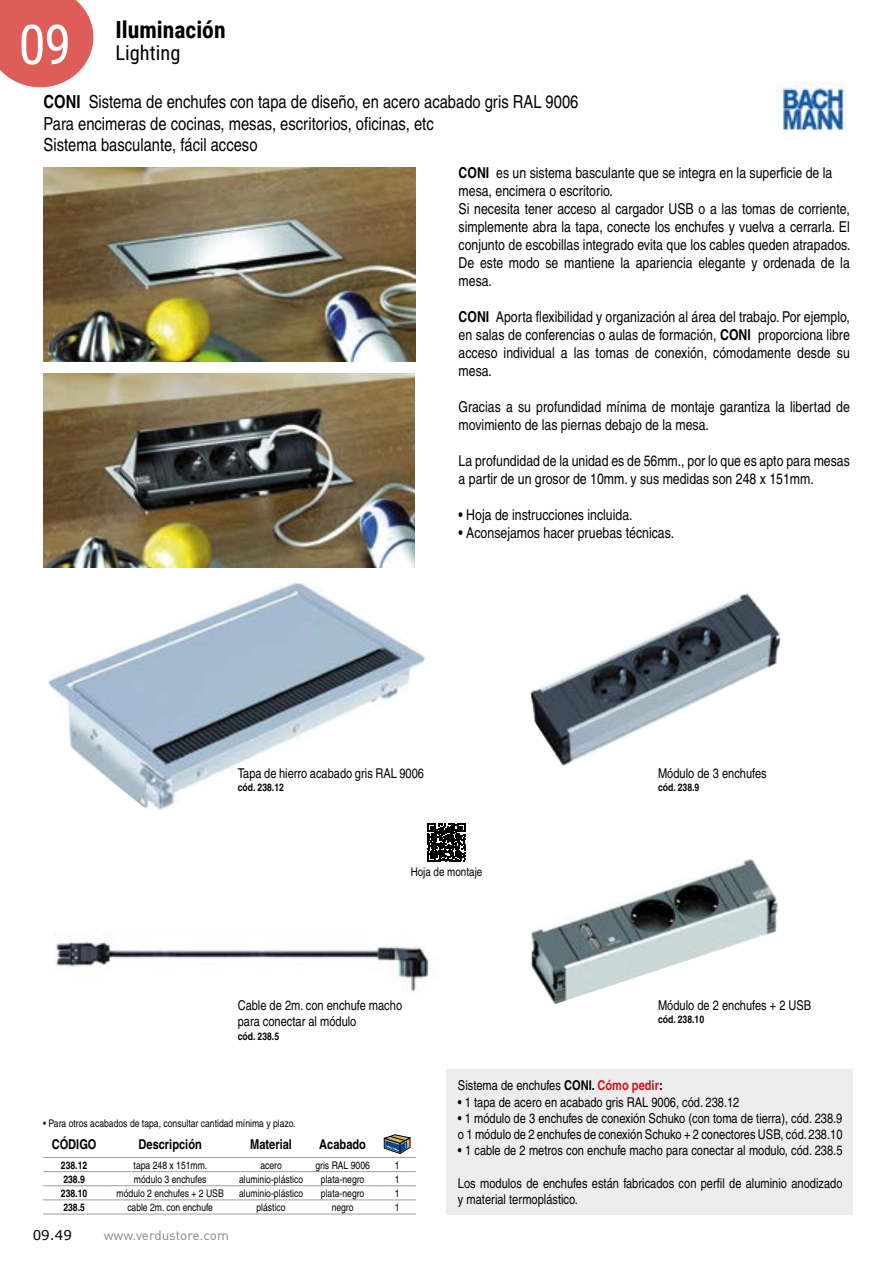
<style>
.page{position:relative;width:893px;height:1263px;background:#fff}
.page>*{position:absolute;margin:0;border:0;box-sizing:border-box;transform-origin:0 0}
.t1{font:55.2px "Roboto Condensed";color:#fff}
.t2{font:700 23.55px "Roboto Condensed";color:#000}
.t3{font:20.4px "Roboto Condensed";color:#000}
.t4{font:condensed 18px/21.6px "Helvetica";color:#000}
.t5{font:condensed 15px/18px "Helvetica";color:#000}
.t6{font:condensed 13.5px/16.2px "Helvetica";color:#000}
.t7{font:700 condensed 13.5px "Helvetica";color:#000}
.t8{font:13.5px "DIN";color:#878787}
.t9{font:13.5px "Verdana";color:#000}
.t10{font:condensed 12px "Helvetica";color:#000}
.t11{font:condensed 10.5px "Helvetica";color:#000}
.t12{font:700 condensed 10.5px "Helvetica";color:#000}
.s1{font-weight:700}
.s2{font-weight:700;color:#cd171a}
</style>
<div class="page">
<svg style="left:0;top:0;width:93px;height:87px"></svg>
<div style="left:447px;top:1069px;width:406px;height:145px;background:#ededed"></div>
<img style="left:530px;top:593px;width:251px;height:174px">
<img style="left:48px;top:583px;width:377px;height:227px">
<img style="left:531px;top:858px;width:247px;height:146px">
<img style="left:44px;top:373px;width:371px;height:194px">
<img style="left:44px;top:167px;width:371px;height:194px">
<img style="left:56px;top:941px;width:373px;height:51px">
<img style="left:776px;top:81px;width:71px;height:50px">
<hr style="left:43px;top:1157px;width:62px;height:1px;background:#9d9d9c">
<hr style="left:378px;top:1157px;width:38px;height:1px;background:#9d9d9c">
<hr style="left:105px;top:1157px;width:130px;height:1px;background:#9d9d9c">
<hr style="left:235px;top:1157px;width:72px;height:1px;background:#9d9d9c">
<hr style="left:307px;top:1157px;width:71px;height:1px;background:#9d9d9c">
<hr style="left:43px;top:1171px;width:62px;height:1px;background:#9d9d9c">
<hr style="left:105px;top:1171px;width:130px;height:1px;background:#9d9d9c">
<hr style="left:235px;top:1171px;width:72px;height:1px;background:#9d9d9c">
<hr style="left:307px;top:1171px;width:71px;height:1px;background:#9d9d9c">
<hr style="left:378px;top:1171px;width:38px;height:1px;background:#9d9d9c">
<hr style="left:43px;top:1185px;width:62px;height:1px;background:#9d9d9c">
<hr style="left:105px;top:1185px;width:130px;height:1px;background:#9d9d9c">
<hr style="left:235px;top:1185px;width:72px;height:1px;background:#9d9d9c">
<hr style="left:307px;top:1185px;width:71px;height:1px;background:#9d9d9c">
<hr style="left:378px;top:1185px;width:38px;height:1px;background:#9d9d9c">
<hr style="left:43px;top:1199px;width:62px;height:1px;background:#9d9d9c">
<hr style="left:105px;top:1199px;width:130px;height:1px;background:#9d9d9c">
<hr style="left:235px;top:1199px;width:72px;height:1px;background:#9d9d9c">
<hr style="left:307px;top:1199px;width:71px;height:1px;background:#9d9d9c">
<hr style="left:378px;top:1199px;width:38px;height:1px;background:#9d9d9c">
<hr style="left:43px;top:1214px;width:62px;height:1px;background:#9d9d9c">
<hr style="left:105px;top:1214px;width:130px;height:1px;background:#9d9d9c">
<hr style="left:235px;top:1214px;width:72px;height:1px;background:#9d9d9c">
<hr style="left:307px;top:1214px;width:71px;height:1px;background:#9d9d9c">
<hr style="left:378px;top:1214px;width:38px;height:1px;background:#9d9d9c">
<svg style="left:384px;top:1135px;width:26px;height:18px"></svg>
<svg style="left:428px;top:824px;width:37px;height:37px"></svg>
<h2 class="t2" style="left:115px;top:13px;width:112px">Iluminación</h2>
<h1 class="t1" style="left:18px;top:6px;width:54px">09</h1>
<h3 class="t3" style="left:115px;top:39px;width:66px">Lighting</h3>
<p class="t4" style="left:44px;top:91px;width:536px"><span class="s1">CONI</span> Sistema de enchufes con tapa de diseño, en acero acabado gris RAL 9006<br>Para encimeras de cocinas, mesas, escritorios, oficinas, etc<br>Sistema basculante, fácil acceso</p>
<p class="t5" style="left:459px;top:164px;width:393px"><span class="s1">CONI</span> es un sistema basculante que se integra en la superficie de la mesa, encimera o escritorio.<br>Si necesita tener acceso al cargador USB o a las tomas de corriente, simplemente abra la tapa, conecte los enchufes y vuelva a cerrarla. El conjunto de escobillas integrado evita que los cables queden atrapados.<br>De este modo se mantiene la apariencia elegante y ordenada de la mesa.</p>
<p class="t5" style="left:459px;top:308px;width:393px;text-align:justify"><span class="s1">CONI</span> Aporta flexibilidad y organización al área del trabajo. Por ejemplo, en salas de conferencias o aulas de formación, <span class="s1">CONI</span> proporciona libre acceso individual a las tomas de conexión, cómodamente desde su mesa.</p>
<p class="t5" style="left:459px;top:398px;width:393px">Gracias a su profundidad mínima de montaje garantiza la libertad de movimiento de las piernas debajo de la mesa.</p>
<p class="t5" style="left:459px;top:452px;width:393px">La profundidad de la unidad es de 56mm., por lo que es apto para mesas a partir de un grosor de 10mm. y sus medidas son 248 x 151mm.</p>
<p class="t5" style="left:459px;top:506px;width:176px">• Hoja de instrucciones incluida.</p>
<p class="t5" style="left:459px;top:524px;width:217px">• Aconsejamos hacer pruebas técnicas.</p>
<p class="t6" style="left:238px;top:765px;width:188px">Tapa de hierro acabado gris RAL 9006</p>
<p class="t12" style="left:238px;top:780px;width:48px">cód. 238.12</p>
<p class="t6" style="left:658px;top:765px;width:110px">Módulo de 3 enchufes</p>
<p class="t12" style="left:658px;top:780px;width:43px">cód. 238.9</p>
<p class="t10" style="left:411px;top:865px;width:73px">Hoja de montaje</p>
<p class="t6" style="left:238px;top:997px;width:166px">Cable de 2m. con enchufe macho para conectar al módulo</p>
<p class="t12" style="left:238px;top:1030px;width:43px">cód. 238.5</p>
<p class="t11" style="left:43px;top:1117px;width:254px">• Para otros acabados de tapa, consultar cantidad mínima y plazo.</p>
<p class="t7" style="left:52px;top:1136px;width:46px">CÓDIGO</p>
<p class="t7" style="left:139px;top:1136px;width:65px">Descripción</p>
<p class="t7" style="left:250px;top:1136px;width:43px">Material</p>
<p class="t7" style="left:319px;top:1136px;width:48px">Acabado</p>
<p class="t12" style="left:61px;top:1158px;width:28px">238.12</p>
<p class="t11" style="left:134px;top:1159px;width:75px">tapa 248 x 151mm.</p>
<p class="t11" style="left:260px;top:1159px;width:23px">acero</p>
<p class="t11" style="left:315px;top:1159px;width:56px">gris RAL 9006</p>
<p class="t11" style="left:395px;top:1159px;width:6px">1</p>
<p class="t12" style="left:63px;top:1173px;width:23px">238.9</p>
<p class="t11" style="left:134px;top:1173px;width:74px">módulo 3 enchufes</p>
<p class="t11" style="left:239px;top:1173px;width:66px">aluminio-plástico</p>
<p class="t11" style="left:321px;top:1173px;width:45px">plata-negro</p>
<p class="t11" style="left:395px;top:1173px;width:6px">1</p>
<p class="t12" style="left:61px;top:1187px;width:28px">238.10</p>
<p class="t11" style="left:117px;top:1187px;width:109px">módulo 2 enchufes + 2 USB</p>
<p class="t11" style="left:239px;top:1187px;width:66px">aluminio-plástico</p>
<p class="t11" style="left:321px;top:1187px;width:45px">plata-negro</p>
<p class="t11" style="left:395px;top:1187px;width:6px">1</p>
<p class="t12" style="left:63px;top:1201px;width:23px">238.5</p>
<p class="t11" style="left:127px;top:1201px;width:87px">cable 2m. con enchufe</p>
<p class="t11" style="left:256px;top:1201px;width:31px">plástico</p>
<p class="t11" style="left:332px;top:1201px;width:23px">negro</p>
<p class="t11" style="left:395px;top:1201px;width:6px">1</p>
<p class="t9" style="left:33px;top:1226px;width:41px">09.49</p>
<p class="t8" style="left:104px;top:1226px;width:127px">www.verdustore.com</p>
<p class="t6" style="left:658px;top:997px;width:155px">Módulo de 2 enchufes + 2 USB</p>
<p class="t12" style="left:658px;top:1013px;width:48px">cód. 238.10</p>
<p class="t6" style="left:458px;top:1077px;width:206px">Sistema de enchufes <span class="s1">CONI.</span> <span class="s2">Cómo pedir</span><span class="s1">:</span></p>
<p class="t6" style="left:458px;top:1094px;width:283px">• 1 tapa de acero en acabado gris RAL 9006, cód. 238.12</p>
<p class="t6" style="left:458px;top:1110px;width:386px">• 1 módulo de 3 enchufes de conexión Schuko (con toma de tierra), cód. 238.9 o 1 módulo de 2 enchufes de conexión Schuko + 2 conectores USB, cód. 238.10</p>
<p class="t6" style="left:458px;top:1142px;width:386px">• 1 cable de 2 metros con enchufe macho para conectar al modulo, cód. 238.5</p>
<p class="t6" style="left:458px;top:1175px;width:386px">Los modulos de enchufes están fabricados con perfil de aluminio anodizado y material termoplástico.</p>
</div>
